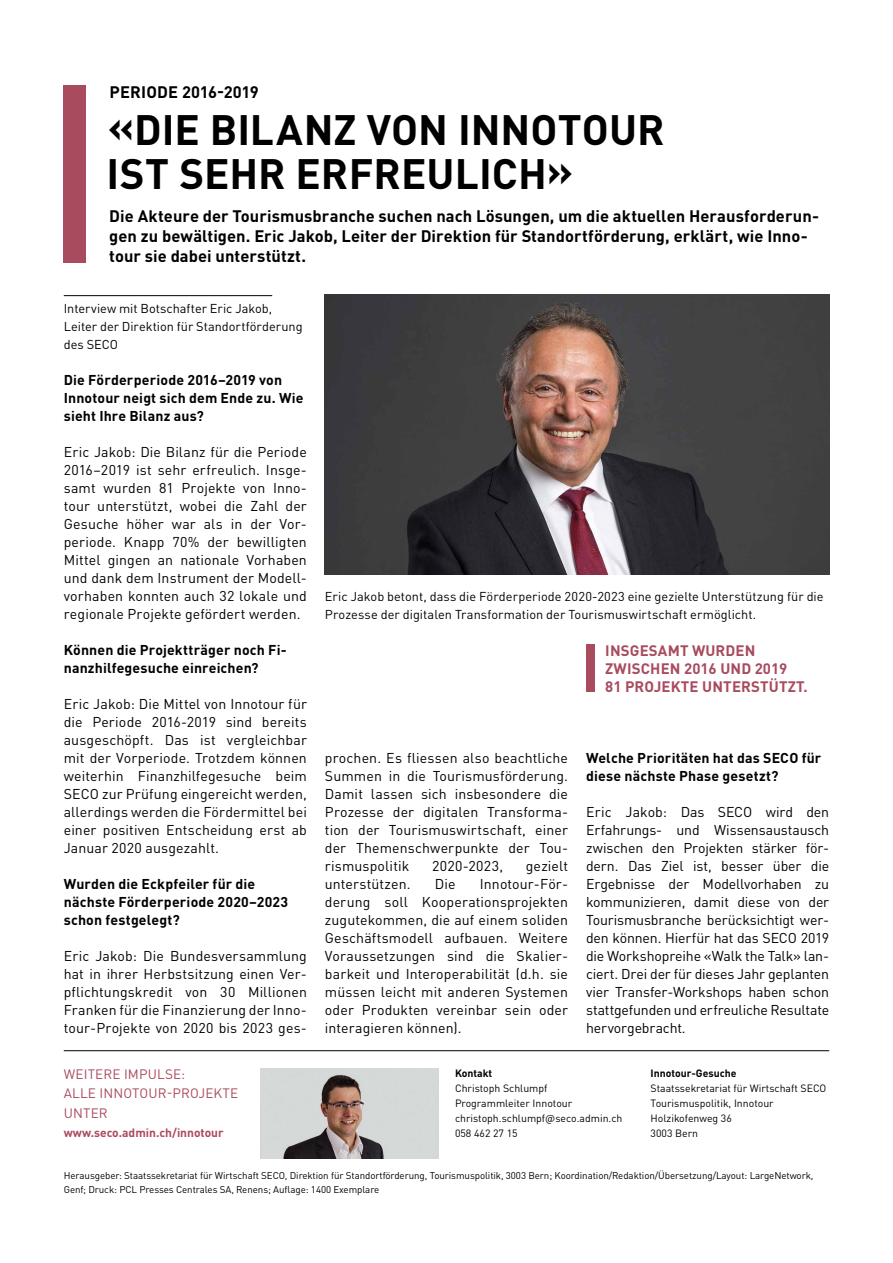
<style>
.page{position:relative;width:893px;height:1263px;background:#fff}
.page>*{position:absolute;margin:0;border:0;box-sizing:border-box;transform-origin:0 0}
.t1{font:700 42px/43.5px "DINOT";color:#000}
.t2{font:700 16.5px/20.2px "DINOT";letter-spacing:.005em;color:#000}
.t3{font:700 15px/18px "DINOT";letter-spacing:.01em;color:#a84b5e}
.t4{font:14.1px/18px "DINOT";letter-spacing:.01em;color:#000;text-align:justify}
.t5{font:700 14.1px/18px "DINOT";letter-spacing:.01em;color:#000}
.t6{font:13.5px/19.5px "DINOT";letter-spacing:.01em;color:#ab4a5d}
.t7{font:12.75px/18px "DINOT";color:#000}
.t8{font:700 12px "DINOT";color:#ab4a5d}
.t9{font:10.5px/15px "DINOT";color:#000}
.t10{font:700 10.5px "DINOT";color:#000}
.t11{font:9.75px/14.2px "DINOT";letter-spacing:-.005em;color:#000}
</style>
<div class="page">
<hr style="left:64px;top:295px;width:208px;height:1px;background:#000">
<div style="left:586px;top:644px;width:9px;height:48px;background:#a84b5e"></div>
<img style="left:325px;top:295px;width:504px;height:280px">
<hr style="left:64px;top:1050px;width:765px;height:1px;background:#000">
<div style="left:64px;top:85px;width:22px;height:177px;background:#a84b5e"></div>
<img style="left:260px;top:1069px;width:178px;height:90px">
<p class="t2" style="left:109px;top:80px;width:151px">PERIODE 2016-2019</p>
<h1 class="t1" style="left:106px;top:105px;width:560px">«DIE BILANZ VON INNOTOUR<br>IST SEHR ERFREULICH»</h1>
<p class="t2" style="left:109px;top:204px;width:711px">Die Akteure der Tourismusbranche suchen nach Lösungen, um die aktuellen Herausforderun&shy;gen zu bewältigen. Eric Jakob, Leiter der Direktion für Standortförderung, erklärt, wie Inno&shy;tour sie dabei unterstützt.</p>
<p class="t7" style="left:64px;top:298px;width:240px">Interview mit Botschafter Eric Jakob,<br>Leiter der Direktion für Standortförderung des SECO</p>
<p class="t5" style="left:64px;top:369px;width:241px">Die Förderperiode 2016–2019 von<br>Innotour neigt sich dem Ende zu. Wie sieht Ihre Bilanz aus?</p>
<p class="t4" style="left:64px;top:442px;width:245px">Eric Jakob: Die Bilanz für die Periode 2016–2019 ist sehr erfreulich. Insge&shy;samt wurden 81 Projekte von Inno&shy;tour unterstützt, wobei die Zahl der Gesuche höher war als in der Vor&shy;periode. Knapp 70% der bewilligten Mittel gingen an nationale Vorhaben und dank dem Instrument der Modell&shy;vorhaben konnten auch 32 lokale und regionale Projekte gefördert werden.</p>
<p class="t5" style="left:64px;top:639px;width:224px">Können die Projektträger noch Fi&shy;nanzhilfegesuche einreichen?</p>
<p class="t4" style="left:64px;top:693px;width:245px">Eric Jakob: Die Mittel von Innotour für die Periode 2016-2019 sind bereits ausgeschöpft. Das ist vergleichbar mit der Vorperiode. Trotzdem können weiterhin Finanzhilfegesuche beim SECO zur Prüfung eingereicht werden, allerdings werden die Fördermittel bei einer positiven Entscheidung erst ab Januar 2020 ausgezahlt.</p>
<p class="t5" style="left:64px;top:873px;width:226px">Wurden die Eckpfeiler für die nächste Förderperiode 2020–2023 schon festgelegt?</p>
<p class="t4" style="left:64px;top:946px;width:245px">Eric Jakob: Die Bundesversammlung hat in ihrer Herbstsitzung einen Ver&shy;pflichtungskredit von 30 Millionen Franken für die Finanzierung der Inno&shy;tour-Projekte von 2020 bis 2023 ges-</p>
<p class="t7" style="left:325px;top:586px;width:500px">Eric Jakob betont, dass die Förderperiode 2020-2023 eine gezielte Unterstützung für die<br>Prozesse der digitalen Transformation der Tourismuswirtschaft ermöglicht.</p>
<p class="t3" style="left:605px;top:640px;width:204px">INSGESAMT WURDEN<br>ZWISCHEN 2016 UND 2019<br>81 PROJEKTE UNTERSTÜTZT.</p>
<p class="t4" style="left:325px;top:747px;width:245px">prochen. Es fliessen also beachtliche Summen in die Tourismusförderung.<br>Damit lassen sich insbesondere die Prozesse der digitalen Transforma&shy;tion der Tourismuswirtschaft, einer der Themenschwerpunkte der Tou&shy;rismuspolitik</p>
<p class="t4" style="left:432px;top:855px;width:72px">2020-2023,</p>
<p class="t4" style="left:526px;top:855px;width:44px">gezielt</p>
<p class="t4" style="left:325px;top:874px;width:87px">unterstützen.</p>
<p class="t4" style="left:435px;top:874px;width:22px">Die</p>
<p class="t4" style="left:325px;top:874px;width:245px;text-indent:155px">Innotour-För&shy;derung soll Kooperationsprojekten zugutekommen, die auf einem soliden Geschäftsmodell aufbauen. Weitere Voraussetzungen sind die Skalier&shy;barkeit und Interoperabilität (d.h. sie müssen leicht mit anderen Systemen oder Produkten vereinbar sein oder interagieren können).</p>
<p class="t5" style="left:586px;top:747px;width:237px">Welche Prioritäten hat das SECO für diese nächste Phase gesetzt?</p>
<p class="t4" style="left:586px;top:802px;width:245px">Eric Jakob: Das SECO wird den Erfahrungs- und Wissensaustausch zwischen den Projekten stärker för&shy;dern. Das Ziel ist, besser über die Ergebnisse der Modellvorhaben zu kommunizieren, damit diese von der Tourismusbranche berücksichtigt wer&shy;den können. Hierfür hat das SECO 2019 die Workshopreihe «Walk the Talk» lan&shy;ciert. Drei der für dieses Jahr geplanten vier Transfer-Workshops haben schon stattgefunden und erfreuliche Resultate hervorgebracht.</p>
<p class="t10" style="left:651px;top:1064px;width:88px">Innotour-Gesuche</p>
<p class="t9" style="left:651px;top:1079px;width:177px">Staatssekretariat für Wirtschaft SECO<br>Tourismuspolitik, Innotour<br>Holzikofenweg 36<br>3003 Bern</p>
<p class="t11" style="left:64px;top:1168px;width:751px">Herausgeber: Staatssekretariat für Wirtschaft SECO, Direktion für Standortförderung, Tourismuspolitik, 3003 Bern; Koordination/Redaktion/Übersetzung/Layout: LargeNetwork,<br>Genf; Druck: PCL Presses Centrales SA, Renens; Auflage: 1400 Exemplare</p>
<p class="t10" style="left:455px;top:1064px;width:39px">Kontakt</p>
<p class="t9" style="left:455px;top:1079px;width:169px">Christoph Schlumpf<br>Programmleiter Innotour christoph.schlumpf@seco.admin.ch<br>058 462 27 15</p>
<p class="t6" style="left:64px;top:1063px;width:176px">WEITERE IMPULSE:<br>ALLE INNOTOUR-PROJEKTE<br>UNTER</p>
<p class="t8" style="left:64px;top:1124px;width:161px">www.seco.admin.ch/innotour</p>
</div>
